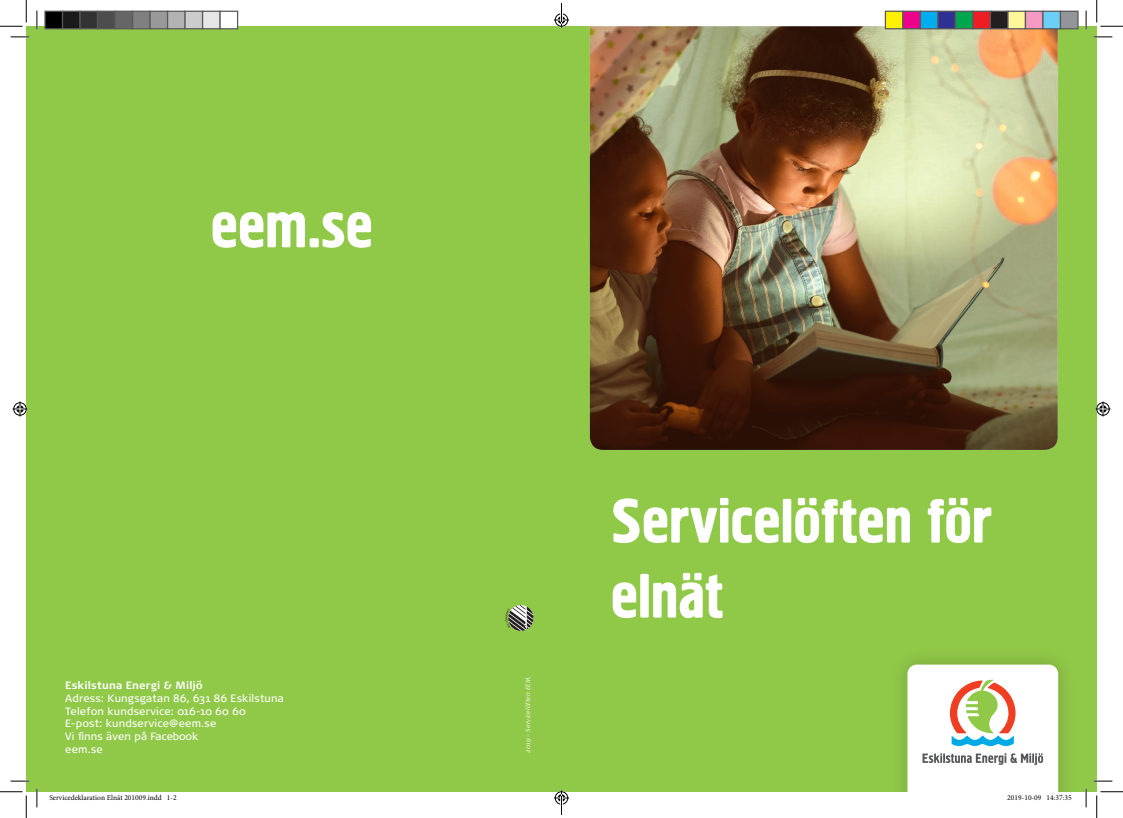
<style>
.page{position:relative;width:1123px;height:818px;background:#fff}
.page>*{position:absolute;margin:0;border:0;box-sizing:border-box;transform-origin:0 0}
.t1{font:62.5px/75px "Hermes";letter-spacing:-.01em;color:#fff}
.t2{font:10.62px/12.8px "Signa Pro";letter-spacing:.015em;color:#fff}
.t3{font:700 10.62px "Signa Pro";letter-spacing:.02em;color:#fff}
.t4{font:7.5px "Minion Pro";color:#000}
.t5{font:italic 300 6.25px "Signa Pro";letter-spacing:.025em;color:#fff}
</style>
<div class="page">
<div style="left:26px;top:26px;width:1070px;height:766px;background:#90c848"></div>
<svg style="left:505px;top:605px;width:28px;height:26px"></svg>
<img style="left:590px;top:26px;width:467px;height:424px">
<svg style="left:11px;top:36px;width:18px;height:2px"></svg>
<svg style="left:1093px;top:36px;width:19px;height:2px"></svg>
<svg style="left:11px;top:780px;width:18px;height:2px"></svg>
<svg style="left:1093px;top:780px;width:19px;height:2px"></svg>
<svg style="left:36px;top:11px;width:2px;height:18px"></svg>
<svg style="left:36px;top:788px;width:2px;height:19px"></svg>
<svg style="left:1085px;top:11px;width:1px;height:18px"></svg>
<svg style="left:1085px;top:788px;width:1px;height:19px"></svg>
<svg style="left:0;top:0;width:27px;height:27px"></svg>
<svg style="left:0;top:791px;width:27px;height:27px"></svg>
<svg style="left:1096px;top:0;width:27px;height:27px"></svg>
<svg style="left:1096px;top:791px;width:27px;height:27px"></svg>
<svg style="left:13px;top:401px;width:15px;height:15px"></svg>
<svg style="left:1095px;top:401px;width:15px;height:15px"></svg>
<div style="left:45px;top:11px;width:18px;height:18px;background:#000"></div>
<div style="left:44px;top:11px;width:19px;height:18px;border:1px solid #595959"></div>
<div style="left:63px;top:11px;width:17px;height:18px;background:#1a1a1a"></div>
<div style="left:62px;top:11px;width:19px;height:18px;border:1px solid #595959"></div>
<div style="left:80px;top:11px;width:18px;height:18px;background:#333"></div>
<div style="left:79px;top:11px;width:19px;height:18px;border:1px solid #595959"></div>
<div style="left:98px;top:11px;width:17px;height:18px;background:#4d4d4d"></div>
<div style="left:97px;top:11px;width:19px;height:18px;border:1px solid #595959"></div>
<div style="left:115px;top:11px;width:18px;height:18px;background:#666"></div>
<div style="left:114px;top:11px;width:19px;height:18px;border:1px solid #595959"></div>
<div style="left:133px;top:11px;width:17px;height:18px;background:#808080"></div>
<div style="left:132px;top:11px;width:19px;height:18px;border:1px solid #595959"></div>
<div style="left:150px;top:11px;width:18px;height:18px;background:#999"></div>
<div style="left:149px;top:11px;width:19px;height:18px;border:1px solid #595959"></div>
<div style="left:168px;top:11px;width:17px;height:18px;background:#b3b3b3"></div>
<div style="left:167px;top:11px;width:19px;height:18px;border:1px solid #595959"></div>
<div style="left:185px;top:11px;width:18px;height:18px;background:#ccc"></div>
<div style="left:184px;top:11px;width:19px;height:18px;border:1px solid #595959"></div>
<div style="left:203px;top:11px;width:17px;height:18px;background:#e6e6e6"></div>
<div style="left:202px;top:11px;width:19px;height:18px;border:1px solid #595959"></div>
<div style="left:220px;top:11px;width:18px;height:18px;background:#fff"></div>
<div style="left:219px;top:11px;width:19px;height:18px;border:1px solid #595959"></div>
<div style="left:885px;top:11px;width:18px;height:18px;background:#fff101"></div>
<div style="left:884px;top:11px;width:19px;height:18px;border:1px solid #595959"></div>
<div style="left:903px;top:11px;width:17px;height:18px;background:#ed028c"></div>
<div style="left:902px;top:11px;width:19px;height:18px;border:1px solid #595959"></div>
<div style="left:920px;top:11px;width:18px;height:18px;background:#00aeef"></div>
<div style="left:919px;top:11px;width:19px;height:18px;border:1px solid #595959"></div>
<div style="left:938px;top:11px;width:17px;height:18px;background:#2e3092"></div>
<div style="left:937px;top:11px;width:19px;height:18px;border:1px solid #595959"></div>
<div style="left:955px;top:11px;width:18px;height:18px;background:#00a54f"></div>
<div style="left:954px;top:11px;width:19px;height:18px;border:1px solid #595959"></div>
<div style="left:973px;top:11px;width:17px;height:18px;background:#ee1d23"></div>
<div style="left:972px;top:11px;width:19px;height:18px;border:1px solid #595959"></div>
<div style="left:990px;top:11px;width:18px;height:18px;background:#231f20"></div>
<div style="left:989px;top:11px;width:19px;height:18px;border:1px solid #595959"></div>
<div style="left:1008px;top:11px;width:17px;height:18px;background:#fff79a"></div>
<div style="left:1007px;top:11px;width:19px;height:18px;border:1px solid #595959"></div>
<div style="left:1025px;top:11px;width:18px;height:18px;background:#f499c2"></div>
<div style="left:1024px;top:11px;width:19px;height:18px;border:1px solid #595959"></div>
<div style="left:1043px;top:11px;width:17px;height:18px;background:#6bcff6"></div>
<div style="left:1042px;top:11px;width:19px;height:18px;border:1px solid #595959"></div>
<div style="left:1060px;top:11px;width:18px;height:18px;background:#939598"></div>
<div style="left:1059px;top:11px;width:19px;height:18px;border:1px solid #595959"></div>
<svg style="left:907px;top:664px;width:162px;height:128px;background:#e6e8d9"></svg>
<svg style="left:554px;top:3px;width:15px;height:25px"></svg>
<svg style="left:554px;top:790px;width:15px;height:25px"></svg>
<h1 class="t1" style="left:210px;top:188px;width:165px">eem.se</h1>
<p class="t3" style="left:65px;top:678px;width:139px">Eskilstuna Energi &amp; Miljö</p>
<p class="t2" style="left:65px;top:691px;width:220px">Adress: Kungsgatan 86, 631 86 Eskilstuna<br>Telefon kundservice: 016-10 60 60<br>E-post: kundservice@eem.se<br>Vi finns även på Facebook<br>eem.se</p>
<p class="t5" style="left:523px;top:753px;width:78px;rotate:-90deg">2019 – Servicelöften EEM.</p>
<h1 class="t1" style="left:610px;top:483px;width:383px">Servicelöften för elnät</h1>
<p class="t4" style="left:49px;top:792px;width:129px">Servicedeklaration Elnät 201009.indd 1-2</p>
<p class="t4" style="left:1007px;top:792px;width:66px">2019-10-09 14:37:35</p>
</div>
